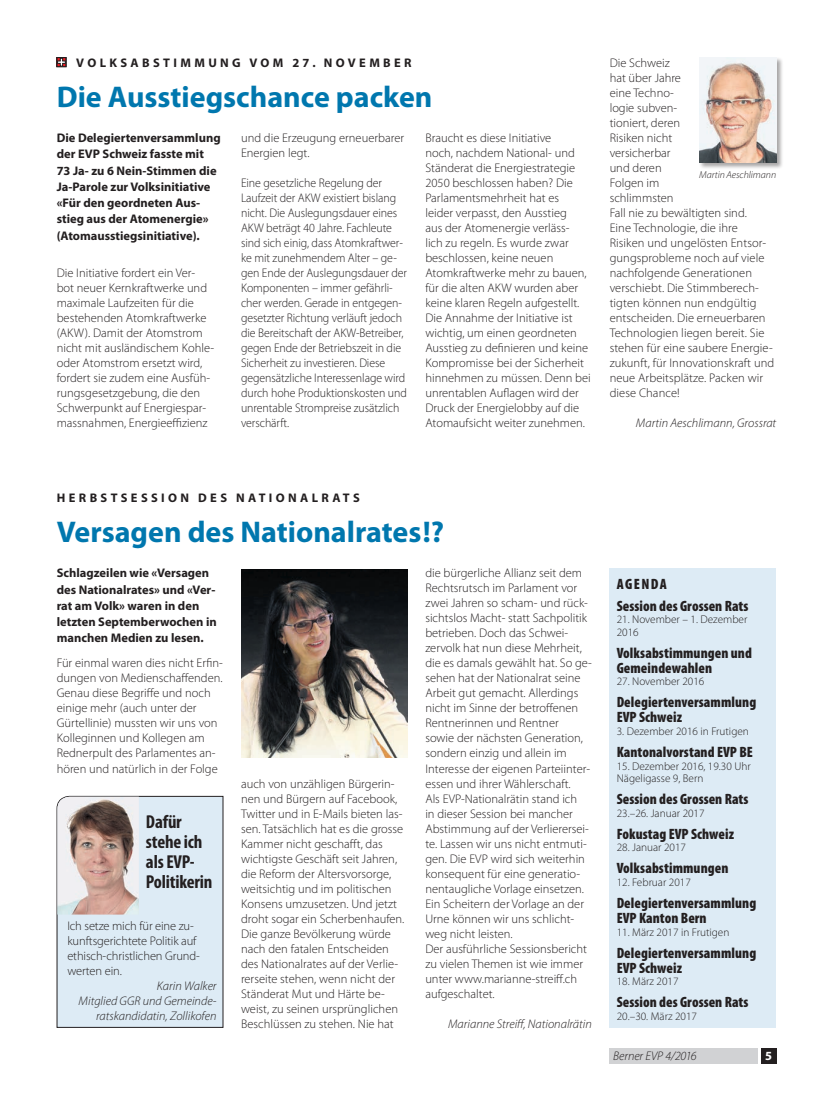
<style>
.page{position:relative;width:833px;height:1117px;background:#fff}
.page>*{position:absolute;margin:0;border:0;box-sizing:border-box;transform-origin:0 0}
.t1{font:700 30px "Myriad Pro";color:#0077ae}
.t2{font:700 condensed 18.75px/20px "Myriad Pro";letter-spacing:-.01em;color:#231f20}
.t3{font:900 condensed 15px/15px "Myriad Pro";letter-spacing:.005em;color:#231f20}
.t4{font:300 12.5px/15px "Myriad Pro";color:#231f20}
.t5{font:300 12.5px/15px "Myriad Pro";color:#231f20;scale:.95 1}
.t6{font:700 12.5px/16.2px "Myriad Pro";color:#231f20}
.t7{font:italic 300 12.5px/15px "Myriad Pro";color:#231f20;text-align:right}
.t8{font:700 12.5px "Myriad Pro";letter-spacing:.27em;color:#231f20}
.t9{font:700 12.5px "Myriad Pro";color:#fff}
.t10{font:300 11.25px/12.5px "Myriad Pro";color:#231f20}
.t11{font:italic 300 10px "Myriad Pro";color:#231f20}
</style>
<div class="page">
<div style="left:609px;top:1048px;width:148px;height:15px;background:#d1d2d4"></div>
<div style="left:761px;top:1048px;width:15px;height:15px;background:#231f20"></div>
<div style="left:56px;top:795px;width:168px;height:232px;background:#ddebf5"></div>
<img style="left:57px;top:796px;width:82px;height:118px">
<svg style="left:59px;top:59px;width:5px;height:6px"></svg>
<div style="left:57px;top:57px;width:9px;height:10px;border:1px solid #231f20"></div>
<div style="left:699px;top:57px;width:85px;height:113px;background:#231f20;opacity:.4"></div>
<img style="left:699px;top:58px;width:77px;height:105px">
<img style="left:241px;top:569px;width:166px;height:188px">
<div style="left:609px;top:568px;width:167px;height:459px;background:#ddebf5"></div>
<p class="t8" style="left:76px;top:55px;width:337px">VOLKSABSTIMMUNG VOM 27. NOVEMBER</p>
<h1 class="t1" style="left:57px;top:77px;width:377px">Die Ausstiegschance packen</h1>
<p class="t4" style="left:241px;top:130px;width:164px">und die Erzeugung erneuerbarer<br>Energien legt.</p>
<p class="t5" style="left:241px;top:175px;width:176px">Eine gesetzliche Regelung der<br>Laufzeit der AKW existiert bislang nicht. Die Auslegungsdauer eines<br>AKW beträgt 40 Jahre. Fachleute sind sich einig, dass Atomkraftwer&shy;ke mit zunehmendem Alter – ge&shy;gen Ende der Auslegungsdauer der<br>Komponenten – immer gefährli&shy;cher werden. Gerade in entgegen&shy;gesetzter Richtung verläuft jedoch die Bereitschaft der AKW-Betreiber, gegen Ende der Betriebszeit in die<br>Sicherheit zu investieren. Diese gegensätzliche Interessenlage wird durch hohe Produktionskosten und unrentable Strompreise zusätzlich verschärft.</p>
<p class="t6" style="left:57px;top:129px;width:165px">Die Delegiertenversammlung der EVP Schweiz fasste mit<br>73 Ja- zu 6 Nein-Stimmen die<br>Ja-Parole zur Volksinitiative «Für den geordneten Aus&shy;stieg aus der Atomenergie» (Atomausstiegsinitiative).</p>
<p class="t4" style="left:57px;top:265px;width:159px">Die Initiative fordert ein Ver&shy;bot neuer Kernkraftwerke und maximale Laufzeiten für die bestehenden Atomkraftwerke (AKW). Damit der Atomstrom nicht mit ausländischem Kohle&shy;oder Atomstrom ersetzt wird, fordert sie zudem eine Ausfüh&shy;rungsgesetzgebung, die den<br>Schwerpunkt auf Energiespar&shy;massnahmen, Energieeffizienz</p>
<p class="t4" style="left:425px;top:130px;width:167px">Braucht es diese Initiative<br>noch, nachdem National- und<br>Ständerat die Energiestrategie<br>2050 beschlossen haben? Die<br>Parlamentsmehrheit hat es<br>leider verpasst, den Ausstieg<br>aus der Atomenergie verläss-<br>lich zu regeln. Es wurde zwar beschlossen, keine neuen<br>Atomkraftwerke mehr zu bauen, für die alten AKW wurden aber keine klaren Regeln aufgestellt.<br>Die Annahme der Initiative ist wichtig, um einen geordneten<br>Ausstieg zu definieren und keine<br>Kompromisse bei der Sicherheit hinnehmen zu müssen. Denn bei unrentablen Auflagen wird der<br>Druck der Energielobby auf die<br>Atomaufsicht weiter zunehmen.</p>
<p class="t4" style="left:609px;top:55px;width:166px">Die Schweiz<br>hat über Jahre<br>eine Techno-<br>logie subven-<br>tioniert, deren<br>Risiken nicht<br>versicherbar<br>und deren<br>Folgen im<br>schlimmsten<br>Fall nie zu bewältigten sind.<br>Eine Technologie, die ihre<br>Risiken und ungelösten Entsor&shy;gungsprobleme noch auf viele nachfolgende Generationen verschiebt. Die Stimmberech&shy;tigten können nun endgültig entscheiden. Die erneuerbaren<br>Technologien liegen bereit. Sie stehen für eine saubere Energie&shy;zukunft, für Innovationskraft und neue Arbeitsplätze. Packen wir diese Chance!</p>
<p class="t7" style="left:636px;top:415px;width:142px">Martin Aeschlimann, Grossrat</p>
<p class="t11" style="left:699px;top:168px;width:79px">Martin Aeschlimann</p>
<p class="t8" style="left:57px;top:490px;width:304px">HERBSTSESSION DES NATIONALRATS</p>
<h1 class="t1" style="left:57px;top:512px;width:389px">Versagen des Nationalrates!?</h1>
<p class="t6" style="left:57px;top:564px;width:162px">Schlagzeilen wie «Versagen des Nationalrates» und «Ver&shy;rat am Volk» waren in den letzten Septemberwochen in manchen Medien zu lesen.</p>
<p class="t4" style="left:57px;top:655px;width:168px">Für einmal waren dies nicht Erfin&shy;dungen von Medienschaffenden.<br>Genau diese Begriffe und noch einige mehr (auch unter der<br>Gürtellinie) mussten wir uns von<br>Kolleginnen und Kollegen am<br>Rednerpult des Parlamentes an&shy;hören und natürlich in der Folge</p>
<h2 class="t2" style="left:146px;top:810px;width:68px">Dafür stehe ich als EVP-<br>Politikerin</h2>
<p class="t4" style="left:67px;top:918px;width:134px">Ich setze mich für eine zu&shy;kunftsgerichtete Politik auf ethisch-christlichen Grund&shy;werten ein.</p>
<p class="t7" style="left:79px;top:978px;width:139px">Karin Walker<br>Mitglied GGR und Gemeinde&shy;ratskandidatin, Zollikofen</p>
<p class="t4" style="left:241px;top:775px;width:165px">auch von unzähligen Bürgerin&shy;nen und Bürgern auf Facebook,<br>Twitter und in E-Mails bieten las&shy;sen. Tatsächlich hat es die grosse<br>Kammer nicht geschafft, das wichtigste Geschäft seit Jahren, die Reform der Altersvorsorge, weitsichtig und im politischen<br>Konsens umzusetzen. Und jetzt droht sogar ein Scherbenhaufen.<br>Die ganze Bevölkerung würde nach den fatalen Entscheiden des Nationalrates auf der Verlie&shy;rerseite stehen, wenn nicht der<br>Ständerat Mut und Härte be&shy;weist, zu seinen ursprünglichen<br>Beschlüssen zu stehen. Nie hat</p>
<p class="t4" style="left:425px;top:565px;width:168px">die bürgerliche Allianz seit dem<br>Rechtsrutsch im Parlament vor zwei Jahren so scham- und rück&shy;sichtslos Macht- statt Sachpolitik betrieben. Doch das Schwei&shy;zervolk hat nun diese Mehrheit, die es damals gewählt hat. So ge&shy;sehen hat der Nationalrat seine<br>Arbeit gut gemacht. Allerdings nicht im Sinne der betroffenen<br>Rentnerinnen und Rentner<br>sowie der nächsten Generation, sondern einzig und allein im<br>Interesse der eigenen Parteiinter&shy;essen und ihrer Wählerschaft.<br>Als EVP-Nationalrätin stand ich<br>in dieser Session bei mancher<br>Abstimmung auf der Verlierersei&shy;te. Lassen wir uns nicht entmuti&shy;gen. Die EVP wird sich weiterhin konsequent für eine generatio&shy;nentaugliche Vorlage einsetzen.<br>Ein Scheitern der Vorlage an der<br>Urne können wir uns schlicht&shy;weg nicht leisten.<br>Der ausführliche Sessionsbericht zu vielen Themen ist wie immer unter www.marianne-streiff.ch aufgeschaltet.</p>
<p class="t7" style="left:448px;top:1015px;width:145px">Marianne Streiff, Nationalrätin</p>
<p class="t3" style="left:617px;top:572px;width:133px;line-height:22.1px">AGENDA<br>Session des Grossen Rats</p>
<p class="t10" style="left:617px;top:613px;width:132px">21. November – 1. Dezember<br>2016</p>
<p class="t3" style="left:617px;top:644px;width:137px">Volksabstimmungen und<br>Gemeindewahlen</p>
<p class="t10" style="left:617px;top:675px;width:89px">27. November 2016</p>
<p class="t3" style="left:617px;top:694px;width:141px">Delegiertenversammlung<br>EVP Schweiz</p>
<p class="t10" style="left:617px;top:724px;width:134px">3. Dezember 2016 in Frutigen</p>
<p class="t3" style="left:617px;top:744px;width:137px">Kantonalvorstand EVP BE</p>
<p class="t10" style="left:617px;top:759px;width:135px">15. Dezember 2016, 19.30 Uhr<br>Nägeligasse 9, Bern</p>
<p class="t3" style="left:617px;top:791px;width:133px">Session des Grossen Rats</p>
<p class="t10" style="left:617px;top:806px;width:89px">23.–26. Januar 2017</p>
<p class="t3" style="left:617px;top:825px;width:119px">Fokustag EVP Schweiz</p>
<p class="t10" style="left:617px;top:841px;width:71px">28. Januar 2017</p>
<p class="t3" style="left:617px;top:860px;width:113px">Volksabstimmungen</p>
<p class="t10" style="left:617px;top:875px;width:76px">12. Februar 2017</p>
<p class="t3" style="left:617px;top:894px;width:141px">Delegiertenversammlung<br>EVP Kanton Bern</p>
<p class="t10" style="left:617px;top:925px;width:114px">11. März 2017 in Frutigen</p>
<p class="t3" style="left:617px;top:944px;width:141px">Delegiertenversammlung<br>EVP Schweiz</p>
<p class="t10" style="left:617px;top:974px;width:63px">18. März 2017</p>
<p class="t3" style="left:617px;top:994px;width:133px">Session des Grossen Rats</p>
<p class="t10" style="left:617px;top:1009px;width:82px">20.–30. März 2017</p>
<p class="t7" style="left:613px;top:1048px;width:85px">Berner EVP 4/2016</p>
<p class="t9" style="left:765px;top:1047px;width:8px">5</p>
</div>
